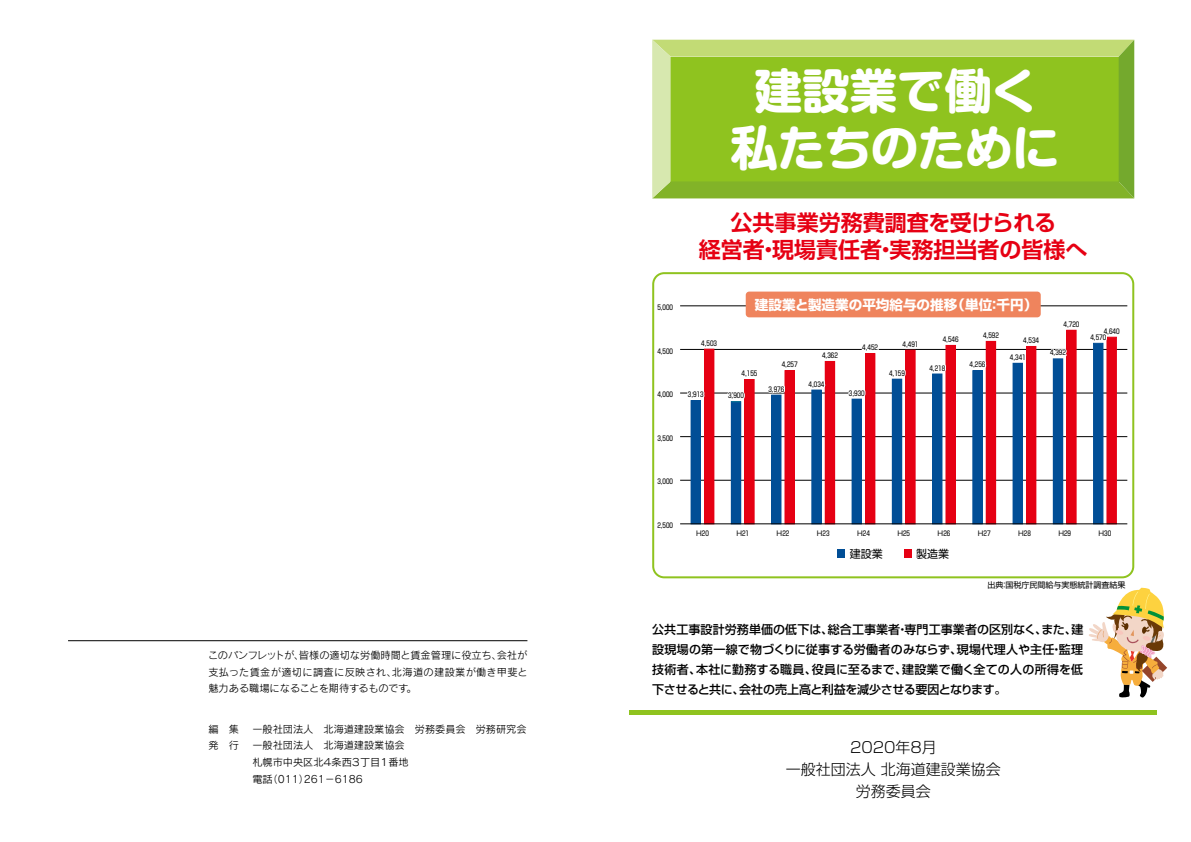
<style>
.page{position:relative;width:1191px;height:842px;background:#fff}
.page>*{position:absolute;margin:0;border:0;box-sizing:border-box;transform-origin:0 0}
.t1{font:700 47.6px/57.1px "Shin M Go Pro";letter-spacing:-.01em;color:#fff;text-align:center}
.t2{font:700 22px/27px "Shin Go Pro De";color:#e60013;text-align:center}
.t3{font:300 15px/22px "Shin Go Pro";color:#000;text-align:center}
.t4{font:700 13.6px "Shin Go Pro";color:#fff}
.t5{font:500 12px/20px "Shin Go Pro";letter-spacing:-.025em;color:#000;text-align:justify}
.t6{font:11px "Shin Go Pro";color:#000}
.t7{font:10.2px/16.7px "Rodin Pro M";letter-spacing:-.005em;color:#000;text-align:justify}
.t8{font:8px "Shin Go Pro";color:#000}
.t9{font:7px "Shin Go Pro";color:#000}
</style>
<div class="page">
<hr style="left:68px;top:640px;width:459px;height:1px;background:#000">
<svg style="left:652px;top:40px;width:482px;height:158px"></svg>
<hr style="left:629px;top:711px;width:528px;height:4px;background:#8fc31f">
<svg style="left:1089px;top:588px;width:78px;height:110px"></svg>
<hr style="left:680px;top:480px;width:447px;height:1px;background:#000">
<hr style="left:680px;top:436px;width:447px;height:1px;background:#000">
<hr style="left:680px;top:393px;width:447px;height:1px;background:#000">
<hr style="left:680px;top:349px;width:447px;height:1px;background:#000">
<hr style="left:680px;top:306px;width:447px;height:1px;background:#000">
<div style="left:704px;top:349px;width:10px;height:175px;background:#e60013"></div>
<div style="left:691px;top:401px;width:9px;height:123px;background:#014e96"></div>
<svg style="left:683px;top:391px;width:22px;height:6px"></svg>
<div style="left:744px;top:379px;width:10px;height:145px;background:#e60013"></div>
<div style="left:731px;top:402px;width:9px;height:122px;background:#014e96"></div>
<div style="left:731px;top:401px;width:10px;height:123px;border:1px solid #014e96"></div>
<div style="left:785px;top:371px;width:9px;height:153px;background:#e60013"></div>
<div style="left:784px;top:370px;width:10px;height:154px;border:1px solid #e60013"></div>
<div style="left:771px;top:395px;width:10px;height:129px;background:#014e96"></div>
<svg style="left:724px;top:370px;width:75px;height:32px"></svg>
<div style="left:825px;top:361px;width:9px;height:163px;background:#e60013"></div>
<div style="left:825px;top:361px;width:10px;height:163px;border:1px solid #e60013"></div>
<div style="left:812px;top:390px;width:9px;height:134px;background:#014e96"></div>
<div style="left:811px;top:390px;width:10px;height:134px;border:1px solid #014e96"></div>
<svg style="left:824px;top:378px;width:2px;height:11px"></svg>
<div style="left:865px;top:354px;width:10px;height:170px;background:#e60013"></div>
<div style="left:852px;top:399px;width:9px;height:125px;background:#014e96"></div>
<svg style="left:844px;top:390px;width:22px;height:6px"></svg>
<svg style="left:859px;top:348px;width:21px;height:2px"></svg>
<div style="left:905px;top:350px;width:10px;height:174px;background:#e60013"></div>
<div style="left:892px;top:379px;width:9px;height:145px;background:#014e96"></div>
<div style="left:892px;top:379px;width:10px;height:145px;border:1px solid #014e96"></div>
<svg style="left:900px;top:348px;width:19px;height:2px"></svg>
<div style="left:932px;top:374px;width:10px;height:150px;background:#014e96"></div>
<div style="left:946px;top:345px;width:9px;height:179px;background:#e60013"></div>
<div style="left:945px;top:345px;width:10px;height:179px;border:1px solid #e60013"></div>
<svg style="left:945px;top:362px;width:2px;height:11px"></svg>
<div style="left:986px;top:341px;width:9px;height:183px;background:#e60013"></div>
<div style="left:986px;top:341px;width:10px;height:183px;border:1px solid #e60013"></div>
<div style="left:972px;top:371px;width:10px;height:153px;background:#014e96"></div>
<div style="left:972px;top:370px;width:10px;height:154px;border:1px solid #014e96"></div>
<svg style="left:985px;top:359px;width:2px;height:11px"></svg>
<div style="left:1026px;top:346px;width:9px;height:178px;background:#e60013"></div>
<div style="left:1026px;top:346px;width:10px;height:178px;border:1px solid #e60013"></div>
<div style="left:1013px;top:363px;width:9px;height:161px;background:#014e96"></div>
<div style="left:1012px;top:363px;width:10px;height:161px;border:1px solid #014e96"></div>
<div style="left:1107px;top:337px;width:9px;height:187px;background:#e60013"></div>
<div style="left:1106px;top:337px;width:10px;height:187px;border:1px solid #e60013"></div>
<div style="left:1093px;top:343px;width:10px;height:181px;background:#014e96"></div>
<svg style="left:1093px;top:336px;width:24px;height:7px"></svg>
<div style="left:1066px;top:330px;width:10px;height:194px;background:#e60013"></div>
<div style="left:1053px;top:359px;width:9px;height:165px;background:#014e96"></div>
<div style="left:1053px;top:359px;width:10px;height:165px;border:1px solid #014e96"></div>
<svg style="left:1047px;top:348px;width:20px;height:9px"></svg>
<hr style="left:680px;top:524px;width:447px;height:1px;background:#000">
<div style="left:745px;top:292px;width:295px;height:25px;background:#ef845d;border-radius:4px"></div>
<div style="left:837px;top:549px;width:7px;height:9px;background:#014e96"></div>
<div style="left:903px;top:549px;width:8px;height:9px;background:#e60013"></div>
<div style="left:652px;top:272px;width:482px;height:306px;border:2px solid #8fc31f;border-radius:11px"></div>
<h3 class="t7" style="left:208px;top:646px;width:321px">このパンフレットが、皆様の適切な労働時間と賃金管理に役立ち、会社が支払った賃金が適切に調査に反映され、北海道の建設業が働き甲斐と魅力ある職場になることを期待するものです。</h3>
<h3 class="t7" style="left:208px;top:720px;width:32px">編　集</h3>
<h3 class="t7" style="left:252px;top:720px;width:276px">一般社団法人　北海道建設業協会　労務委員会　労務研究会</h3>
<h3 class="t7" style="left:208px;top:737px;width:32px">発　行</h3>
<h3 class="t7" style="left:252px;top:737px;width:158px;text-align:left">一般社団法人　北海道建設業協会札幌市中央区北４条西３丁目１番地電話（011）261−6186</h3>
<h1 class="t1" style="left:730px;top:56px;width:330px">建設業で働く私たちのために</h1>
<p class="t9" style="left:657px;top:302px;width:17px">5,000</p>
<p class="t9" style="left:657px;top:345px;width:17px">4,500</p>
<p class="t9" style="left:657px;top:389px;width:17px">4,000</p>
<p class="t9" style="left:657px;top:432px;width:17px">3,500</p>
<p class="t9" style="left:657px;top:476px;width:17px">3,000</p>
<p class="t9" style="left:657px;top:520px;width:17px">2,500</p>
<h2 class="t2" style="left:699px;top:207px;width:390px">公共事業労務費調査を受けられる<br>経営者・現場責任者・実務担当者の皆様へ</h2>
<p class="t9" style="left:701px;top:337px;width:17px">4,503</p>
<p class="t9" style="left:688px;top:389px;width:17px">3,913</p>
<h3 class="t4" style="left:755px;top:294px;width:284px">建設業と製造業の平均給与の推移（単位：千円）</h3>
<p class="t9" style="left:741px;top:368px;width:17px">4,155</p>
<p class="t9" style="left:728px;top:390px;width:17px">3,900</p>
<p class="t9" style="left:782px;top:359px;width:17px">4,257</p>
<p class="t9" style="left:768px;top:383px;width:17px">3,976</p>
<p class="t9" style="left:822px;top:350px;width:17px">4,362</p>
<p class="t9" style="left:808px;top:378px;width:17px">4,034</p>
<p class="t9" style="left:862px;top:342px;width:17px">4,452</p>
<p class="t9" style="left:849px;top:387px;width:17px">3,930</p>
<p class="t9" style="left:902px;top:338px;width:17px">4,491</p>
<p class="t9" style="left:889px;top:367px;width:17px">4,159</p>
<p class="t9" style="left:942px;top:334px;width:17px">4,546</p>
<p class="t9" style="left:929px;top:362px;width:17px">4,218</p>
<p class="t9" style="left:983px;top:330px;width:17px">4,592</p>
<p class="t9" style="left:969px;top:359px;width:17px">4,256</p>
<p class="t9" style="left:1063px;top:318px;width:17px">4,720</p>
<p class="t9" style="left:1103px;top:325px;width:17px">4,640</p>
<p class="t9" style="left:1023px;top:335px;width:17px">4,534</p>
<p class="t9" style="left:1090px;top:331px;width:17px">4,570</p>
<p class="t9" style="left:1009px;top:351px;width:17px">4,341</p>
<p class="t9" style="left:1050px;top:347px;width:17px">4,392</p>
<p class="t9" style="left:1058px;top:527px;width:14px">H29</p>
<p class="t9" style="left:696px;top:527px;width:14px">H20</p>
<p class="t9" style="left:736px;top:527px;width:14px">H21</p>
<p class="t9" style="left:776px;top:527px;width:14px">H22</p>
<p class="t9" style="left:817px;top:527px;width:14px">H23</p>
<p class="t9" style="left:857px;top:527px;width:14px">H24</p>
<p class="t9" style="left:897px;top:527px;width:14px">H25</p>
<p class="t9" style="left:937px;top:527px;width:14px">H26</p>
<p class="t9" style="left:978px;top:527px;width:14px">H27</p>
<p class="t9" style="left:1018px;top:527px;width:14px">H28</p>
<p class="t9" style="left:1098px;top:527px;width:14px">H30</p>
<h3 class="t6" style="left:849px;top:544px;width:34px">建設業</h3>
<h3 class="t6" style="left:916px;top:544px;width:34px">製造業</h3>
<p class="t8" style="left:987px;top:579px;width:140px">出典：国税庁民間給与実態統計調査結果</p>
<h3 class="t5" style="left:652px;top:618px;width:432px">公共工事設計労務単価の低下は、総合工事業者・専門工事業者の区別なく、また、建設現場の第一線で物づくりに従事する労働者のみならず、現場代理人や主任・監理技術者、本社に勤務する職員、役員に至るまで、建設業で働く全ての人の所得を低下させると共に、会社の売上高と利益を減少させる要因となります。</h3>
<h3 class="t3" style="left:785px;top:735px;width:216px">2020年8月<br>一般社団法人 北海道建設業協会労務委員会</h3>
</div>
